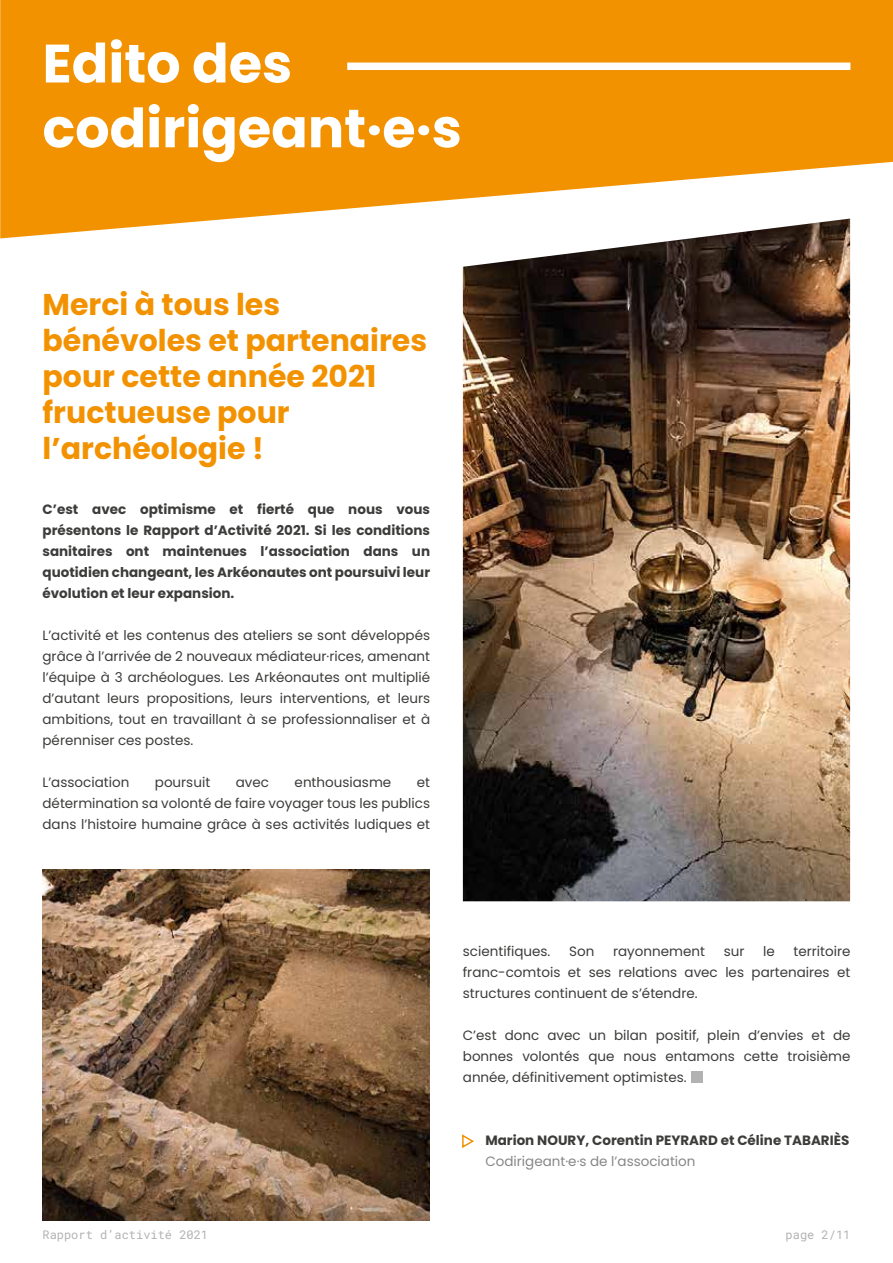
<style>
.page{position:relative;width:893px;height:1263px;background:#fff}
.page>*{position:absolute;margin:0;border:0;box-sizing:border-box;transform-origin:0 0}
.t1{font:700 54px/64.8px "Poppins";color:#fff}
.t2{font:700 30px/36px "Poppins";color:#f39200}
.t3{font:13.5px/21px "Poppins";color:#3c3c3b;text-align:justify}
.t4{font:700 13.5px/21px "Poppins";color:#3c3c3b;text-align:justify}
.t5{font:13.5px "Poppins";color:#878787}
.t6{font:12px "Roboto Mono";color:#b3b2b2}
</style>
<div class="page">
<svg style="left:0;top:0;width:893px;height:238px;fill:#f39200"></svg>
<div style="left:347px;top:63px;width:503px;height:7px;background:#fff"></div>
<svg style="left:462px;top:1134px;width:12px;height:14px"></svg>
<img style="left:463px;top:219px;width:387px;height:682px">
<img style="left:43px;top:869px;width:387px;height:351px">
<div style="left:692px;top:1072px;width:11px;height:11px;background:#b3b2b2"></div>
<h1 class="t1" style="left:43px;top:31px;width:421px">Edito des codirigeant·e·s</h1>
<h2 class="t2" style="left:43px;top:287px;width:386px">Merci à tous les bénévoles et partenaires pour cette année 2021 fructueuse pour l’archéologie !</h2>
<p class="t4" style="left:43px;top:498px;width:389px">C’est avec optimisme et fierté que nous vous présentons le Rapport d’Activité 2021. Si les conditions sanitaires ont maintenues l’association dans un quotidien changeant, les Arkéonautes ont poursuivi leur évolution et leur expansion.</p>
<p class="t3" style="left:43px;top:624px;width:389px">L’activité et les contenus des ateliers se sont développés grâce à l’arrivée de 2 nouveaux médiateur·rices, amenant l’équipe à 3 archéologues. Les Arkéonautes ont multiplié d’autant leurs propositions, leurs interventions, et leurs ambitions, tout en travaillant à se professionnaliser et à pérenniser ces postes.</p>
<p class="t3" style="left:43px;top:771px;width:88px">L’association</p>
<p class="t3" style="left:155px;top:771px;width:57px">poursuit</p>
<p class="t3" style="left:236px;top:771px;width:35px">avec</p>
<p class="t3" style="left:295px;top:771px;width:98px">enthousiasme</p>
<p class="t3" style="left:43px;top:771px;width:389px;text-indent:374px">et détermination sa volonté de faire voyager tous les publics dans l’histoire humaine grâce à ses activités ludiques et</p>
<p class="t3" style="left:463px;top:941px;width:89px">scientifiques.</p>
<p class="t3" style="left:569px;top:941px;width:27px">Son</p>
<p class="t3" style="left:613px;top:941px;width:93px">rayonnement</p>
<p class="t3" style="left:724px;top:941px;width:22px">sur</p>
<p class="t3" style="left:763px;top:941px;width:13px">le</p>
<p class="t3" style="left:463px;top:941px;width:389px;text-indent:331px">territoire franc-comtois et ses relations avec les partenaires et structures continuent de s’étendre.</p>
<p class="t3" style="left:463px;top:1025px;width:389px">C’est donc avec un bilan positif, plein d’envies et de bonnes volontés que nous entamons cette troisième année, définitivement optimistes.</p>
<p class="t4" style="left:485px;top:1130px;width:365px">Marion NOURY, Corentin PEYRARD et Céline TABARIÈS</p>
<p class="t5" style="left:485px;top:1154px;width:212px">Codirigeant·e·s de l’association</p>
<p class="t6" style="left:43px;top:1226px;width:167px">Rapport d’activité 2021</p>
<p class="t6" style="left:786px;top:1226px;width:66px">page 2/11</p>
</div>
